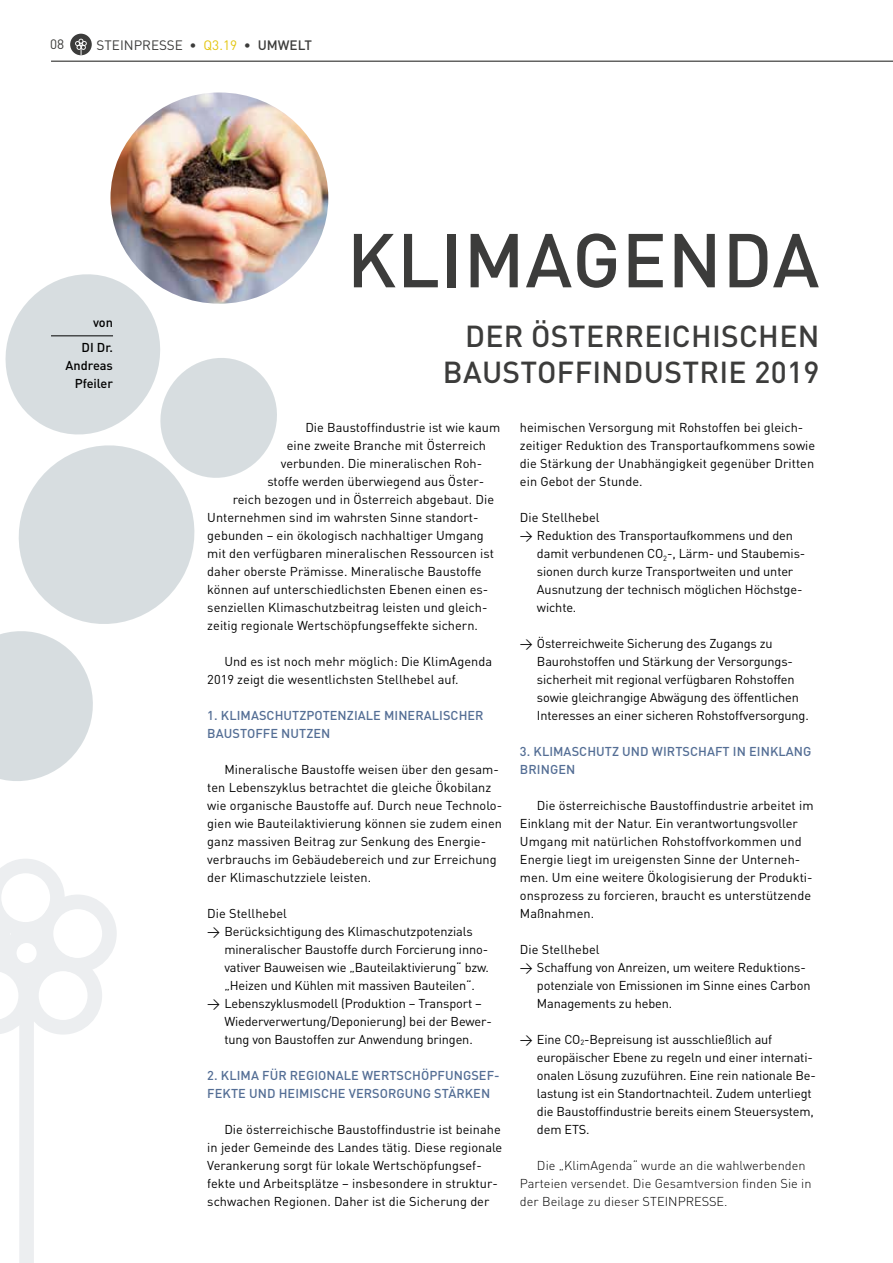
<style>
.page{position:relative;width:893px;height:1263px;background:#fff}
.page>*{position:absolute;margin:0;border:0;box-sizing:border-box;transform-origin:0 0}
.t1{font:500 75px "DIN";letter-spacing:.01em;color:#3c3c3b}
.t2{font:500 30px/36px "DIN";letter-spacing:.01em;color:#3c3c3b;text-align:right}
.t3{font:13.5px "DIN";color:#3c3c3b}
.t4{font:12.75px/18px "DIN";letter-spacing:.005em;color:#000}
.t5{font:500 12.75px/18px "DIN";letter-spacing:.005em;color:#546e95}
.t6{font:300 12.75px/18px "DIN";letter-spacing:.005em;color:#000}
.t7{font:500 12.75px/25.5px "DIN";color:#000;text-align:right}
.s1{color:#e3c50e}
.s2{font-weight:500}
</style>
<div class="page">
<hr style="left:51px;top:61px;width:842px;height:1px;background:#3c3c3b">
<div style="left:70px;top:34px;width:22px;height:21px;background:#3c3c3b;border-radius:50%"></div>
<svg style="left:75px;top:39px;width:12px;height:16px"></svg>
<svg style="left:0;top:274px;width:277px;height:507px"></svg>
<hr style="left:51px;top:335px;width:62px;height:1px;background:#000">
<svg style="left:0;top:859px;width:117px;height:404px"></svg>
<img style="left:110px;top:92px;width:218px;height:212px">
<p class="t3" style="left:50px;top:36px;width:16px">08</p>
<p class="t3" style="left:97px;top:37px;width:217px">STEINPRESSE • <span class="s1">Q3.19</span> • <span class="s2">UMWELT</span></p>
<p class="t7" style="left:82px;top:309px;width:33px">von<br>DI Dr.</p>
<p class="t7" style="left:66px;top:356px;width:49px;line-height:18px">Andreas<br>Pfeiler</p>
<h1 class="t1" style="left:347px;top:212px;width:474px">KLIMAGENDA</h1>
<h2 class="t2" style="left:443px;top:317px;width:378px">DER ÖSTERREICHISCHEN<br>BAUSTOFFINDUSTRIE 2019</h2>
<p class="t4" style="left:305px;top:418px;width:196px">Die Baustoffindustrie ist wie kaum</p>
<p class="t4" style="left:287px;top:436px;width:201px">eine zweite Branche mit Österreich</p>
<p class="t4" style="left:281px;top:454px;width:203px">verbunden. Die mineralischen Roh-</p>
<p class="t4" style="left:267px;top:472px;width:218px">stoffe werden überwiegend aus Öster-</p>
<p class="t4" style="left:233px;top:490px;width:263px">reich bezogen und in Österreich abgebaut. Die</p>
<p class="t4" style="left:207px;top:508px;width:273px">Unternehmen sind im wahrsten Sinne standort-</p>
<p class="t4" style="left:207px;top:526px;width:278px">gebunden – ein ökologisch nachhaltiger Umgang</p>
<p class="t4" style="left:207px;top:544px;width:288px">mit den verfügbaren mineralischen Ressourcen ist</p>
<p class="t4" style="left:207px;top:562px;width:276px">daher oberste Prämisse. Mineralische Baustoffe</p>
<p class="t4" style="left:207px;top:580px;width:282px">können auf unterschiedlichsten Ebenen einen es-</p>
<p class="t4" style="left:207px;top:598px;width:282px">senziellen Klimaschutzbeitrag leisten und gleich-</p>
<p class="t4" style="left:207px;top:616px;width:272px">zeitig regionale Wertschöpfungseffekte sichern.</p>
<p class="t4" style="left:207px;top:652px;width:286px;text-indent:17px">Und es ist noch mehr möglich: Die KlimAgenda<br>2019 zeigt die wesentlichsten Stellhebel auf.</p>
<p class="t5" style="left:207px;top:706px;width:278px">1. KLIMASCHUTZPOTENZIALE MINERALISCHER<br>BAUSTOFFE NUTZEN</p>
<p class="t4" style="left:207px;top:760px;width:296px;text-indent:17px">Mineralische Baustoffe weisen über den gesam&shy;ten Lebenszyklus betrachtet die gleiche Ökobilanz wie organische Baustoffe auf. Durch neue Technolo&shy;gien wie Bauteilaktivierung können sie zudem einen ganz massiven Beitrag zur Senkung des Energie&shy;verbrauchs im Gebäudebereich und zur Erreichung der Klimaschutzziele leisten.</p>
<p class="t4" style="left:207px;top:904px;width:81px">Die Stellhebel</p>
<p class="t4" style="left:207px;top:922px;width:267px">&gt; Berücksichtigung des Klimaschutzpotenzials</p>
<p class="t4" style="left:224px;top:940px;width:265px">mineralischer Baustoffe durch Forcierung inno-</p>
<p class="t4" style="left:224px;top:958px;width:266px">vativer Bauweisen wie „Bauteilaktivierung“ bzw.</p>
<p class="t4" style="left:224px;top:976px;width:252px">„Heizen und Kühlen mit massiven Bauteilen“.</p>
<p class="t4" style="left:207px;top:994px;width:276px">&gt; Lebenszyklusmodell (Produktion – Transport –</p>
<p class="t4" style="left:224px;top:1012px;width:269px">Wiederverwertung/Deponierung) bei der Bewer-</p>
<p class="t4" style="left:224px;top:1030px;width:250px">tung von Baustoffen zur Anwendung bringen.</p>
<p class="t5" style="left:207px;top:1066px;width:294px">2. KLIMA FÜR REGIONALE WERTSCHÖPFUNGSEF-<br>FEKTE UND HEIMISCHE VERSORGUNG STÄRKEN</p>
<p class="t4" style="left:207px;top:1120px;width:297px;text-indent:17px">Die österreichische Baustoffindustrie ist beinahe in jeder Gemeinde des Landes tätig. Diese regionale Verankerung sorgt für lokale Wertschöpfungsef&shy;fekte und Arbeitsplätze – insbesondere in struktur&shy;schwachen Regionen. Daher ist die Sicherung der</p>
<p class="t4" style="left:520px;top:418px;width:297px">heimischen Versorgung mit Rohstoffen bei gleich&shy;zeitiger Reduktion des Transportaufkommens sowie die Stärkung der Unabhängigkeit gegenüber Dritten ein Gebot der Stunde.</p>
<p class="t4" style="left:520px;top:508px;width:81px">Die Stellhebel</p>
<p class="t4" style="left:520px;top:526px;width:275px">&gt; Reduktion des Transportaufkommens und den</p>
<p class="t4" style="left:537px;top:544px;width:270px">damit verbundenen CO<sub>2</sub>-, Lärm- und Staubemis-</p>
<p class="t4" style="left:537px;top:562px;width:258px">sionen durch kurze Transportweiten und unter</p>
<p class="t4" style="left:537px;top:580px;width:267px">Ausnutzung der technisch möglichen Höchstge-</p>
<p class="t4" style="left:537px;top:598px;width:41px">wichte.</p>
<p class="t4" style="left:537px;top:634px;width:273px;text-indent:-17px">&gt; Österreichweite Sicherung des Zugangs zu Baurohstoffen und Stärkung der Versorgungs&shy;sicherheit mit regional verfügbaren Rohstoffen sowie gleichrangige Abwägung des öffentlichen Interesses an einer sicheren Rohstoffversorgung.</p>
<p class="t5" style="left:520px;top:742px;width:293px">3. KLIMASCHUTZ UND WIRTSCHAFT IN EINKLANG<br>BRINGEN</p>
<p class="t4" style="left:520px;top:796px;width:295px;text-indent:17px">Die österreichische Baustoffindustrie arbeitet im Einklang mit der Natur. Ein verantwortungsvoller Umgang mit natürlichen Rohstoffvorkommen und Energie liegt im ureigensten Sinne der Unterneh&shy;men. Um eine weitere Ökologisierung der Produkti&shy;onsprozess zu forcieren, braucht es unterstützende Maßnahmen.</p>
<p class="t4" style="left:520px;top:940px;width:81px">Die Stellhebel</p>
<p class="t4" style="left:520px;top:958px;width:287px">&gt; Schaffung von Anreizen, um weitere Reduktions-</p>
<p class="t4" style="left:537px;top:976px;width:275px">potenziale von Emissionen im Sinne eines Carbon</p>
<p class="t4" style="left:537px;top:994px;width:137px">Managements zu heben.</p>
<p class="t4" style="left:537px;top:1030px;width:281px;text-indent:-17px">&gt; Eine CO<sub>2</sub>-Bepreisung ist ausschließlich auf europäischer Ebene zu regeln und einer internati&shy;onalen Lösung zuzuführen. Eine rein nationale Be&shy;lastung ist ein Standortnachteil. Zudem unterliegt die Baustoffindustrie bereits einem Steuersystem, dem ETS.</p>
<p class="t6" style="left:520px;top:1156px;width:293px;text-indent:17px">Die „KlimAgenda“ wurde an die wahlwerbenden<br>Parteien versendet. Die Gesamtversion finden Sie in der Beilage zu dieser STEINPRESSE.</p>
</div>
